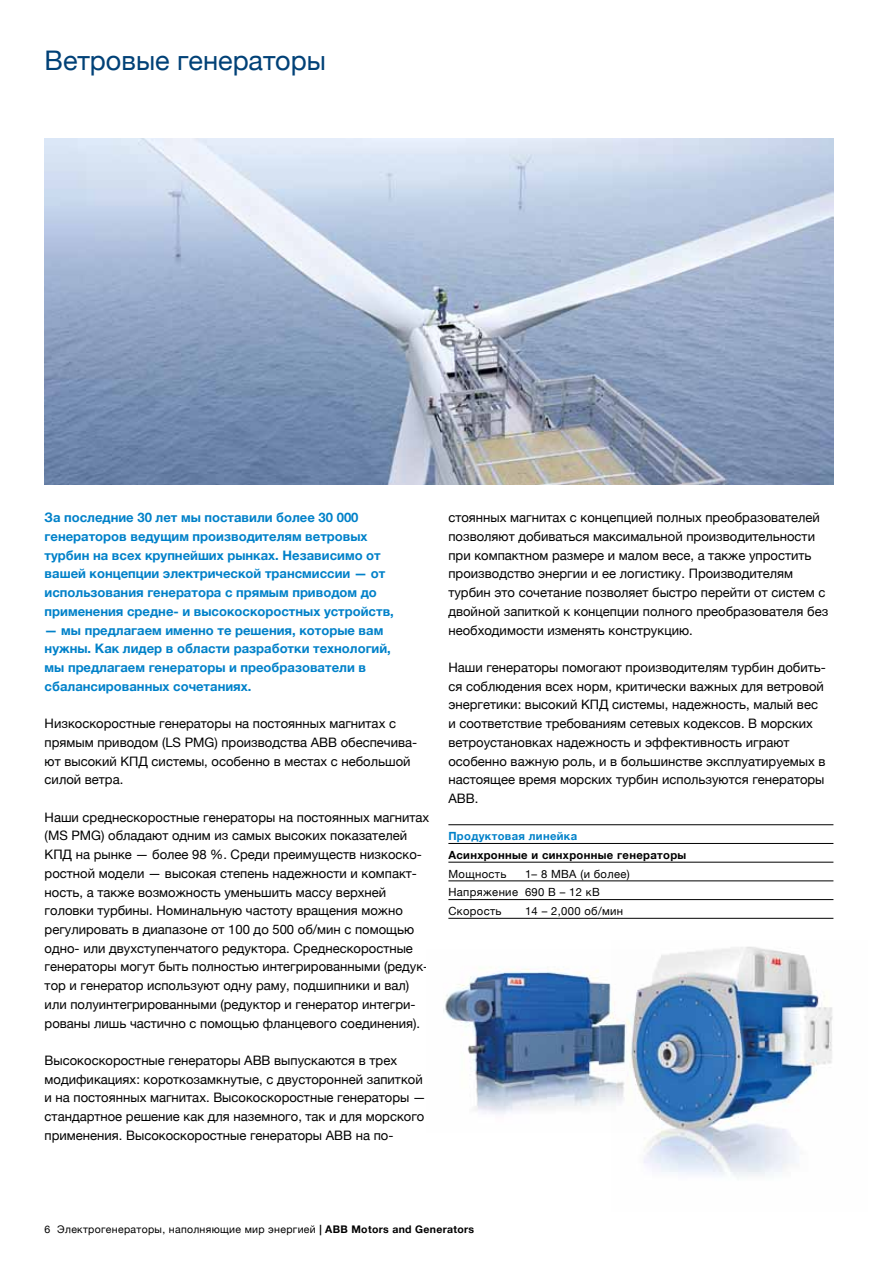
<style>
.page{position:relative;width:893px;height:1263px;background:#fff}
.page>*{position:absolute;margin:0;border:0;box-sizing:border-box;transform-origin:0 0}
.t1{font:27px "Helvetica Neue";color:#004177}
.t2{font:13.05px/18.8px "Helvetica Neue";color:#000}
.t3{font:700 13.05px/18.8px "Helvetica Neue";color:#0081c9}
.t4{font:11.25px/18.8px "Helvetica Neue";letter-spacing:.03em;color:#000}
.t5{font:700 11.25px "Helvetica Neue";letter-spacing:.03em;color:#000}
.t6{font:700 11.25px "Helvetica Neue";letter-spacing:.03em;color:#0081c9}
.t7{font:10.5px "Helvetica Neue";letter-spacing:.03em;color:#000}
.s1{font-weight:700}
</style>
<div class="page">
<img style="left:45px;top:139px;width:788px;height:346px">
<img style="left:445px;top:967px;width:166px;height:147px">
<img style="left:611px;top:947px;width:222px;height:231px">
<hr style="left:448px;top:824px;width:385px;height:1px;background:#000">
<hr style="left:448px;top:843px;width:385px;height:1px;background:#000">
<hr style="left:448px;top:862px;width:385px;height:1px;background:#000">
<hr style="left:448px;top:881px;width:385px;height:1px;background:#000">
<hr style="left:448px;top:899px;width:385px;height:1px;background:#000">
<hr style="left:448px;top:918px;width:385px;height:1px;background:#000">
<h1 class="t1" style="left:45px;top:45px;width:283px">Ветровые генераторы</h1>
<p class="t3" style="left:45px;top:508px;width:351px">За последние 30 лет мы поставили более 30 000 генераторов ведущим производителям ветровых турбин на всех крупнейших рынках. Независимо от вашей концепции электрической трансмиссии — от использования генератора с прямым приводом до применения средне- и высокоскоростных устройств,</p>
<p class="t3" style="left:45px;top:620px;width:348px">— мы предлагаем именно те решения, которые вам нужны. Как лидер в области разработки технологий, мы предлагаем генераторы и преобразователи в сбалансированных сочетаниях.</p>
<p class="t2" style="left:45px;top:714px;width:374px">Низкоскоростные генераторы на постоянных магнитах с прямым приводом (LS PMG) производства ABB обеспечива&shy;ют высокий КПД системы, особенно в местах с небольшой силой ветра.</p>
<p class="t2" style="left:45px;top:807px;width:386px">Наши среднескоростные генераторы на постоянных магнитах (MS PMG) обладают одним из самых высоких показателей КПД на рынке — более 98 %. Среди преимуществ низкоско&shy;ростной модели — высокая степень надежности и компакт&shy;ность, а также возможность уменьшить массу верхней головки турбины. Номинальную частоту вращения можно регулировать в диапазоне от 100 до 500 об/мин с помощью одно- или двухступенчатого редуктора. Среднескоростные генераторы могут быть полностью интегрированными (редук&shy;тор и генератор используют одну раму, подшипники и вал) или полуинтегрированными (редуктор и генератор интегри&shy;рованы лишь частично с помощью фланцевого соединения).</p>
<p class="t2" style="left:45px;top:1051px;width:383px">Высокоскоростные генераторы ABB выпускаются в трех модификациях: короткозамкнутые, с двусторонней запиткой и на постоянных магнитах. Высокоскоростные генераторы — стандартное решение как для наземного, так и для морского применения. Высокоскоростные генераторы ABB на по-</p>
<p class="t2" style="left:448px;top:508px;width:381px">стоянных магнитах с концепцией полных преобразователей позволяют добиваться максимальной производительности при компактном размере и малом весе, а также упростить производство энергии и ее логистику. Производителям турбин это сочетание позволяет быстро перейти от систем с двойной запиткой к концепции полного преобразователя без необходимости изменять конструкцию.</p>
<p class="t2" style="left:448px;top:658px;width:379px">Наши генераторы помогают производителям турбин добить&shy;ся соблюдения всех норм, критически важных для ветровой энергетики: высокий КПД системы, надежность, малый вес и соответствие требованиям сетевых кодексов. В морских ветроустановках надежность и эффективность играют особенно важную роль, и в большинстве эксплуатируемых в настоящее время морских турбин используются генераторы ABB.</p>
<p class="t6" style="left:448px;top:829px;width:130px">Продуктовая линейка</p>
<p class="t5" style="left:448px;top:848px;width:239px">Асинхронные и синхронные генераторы</p>
<p class="t4" style="left:448px;top:864px;width:71px">Мощность<br>Напряжение<br>Скорость</p>
<p class="t4" style="left:525px;top:864px;width:106px">1– 8 МВА (и более)<br>690 В – 12 кВ<br>14 – 2,000 об/мин</p>
<p class="t7" style="left:45px;top:1223px;width:431px">6 Электрогенераторы, наполняющие мир энергией <span class="s1">| ABB Motors and Generators</span></p>
</div>
